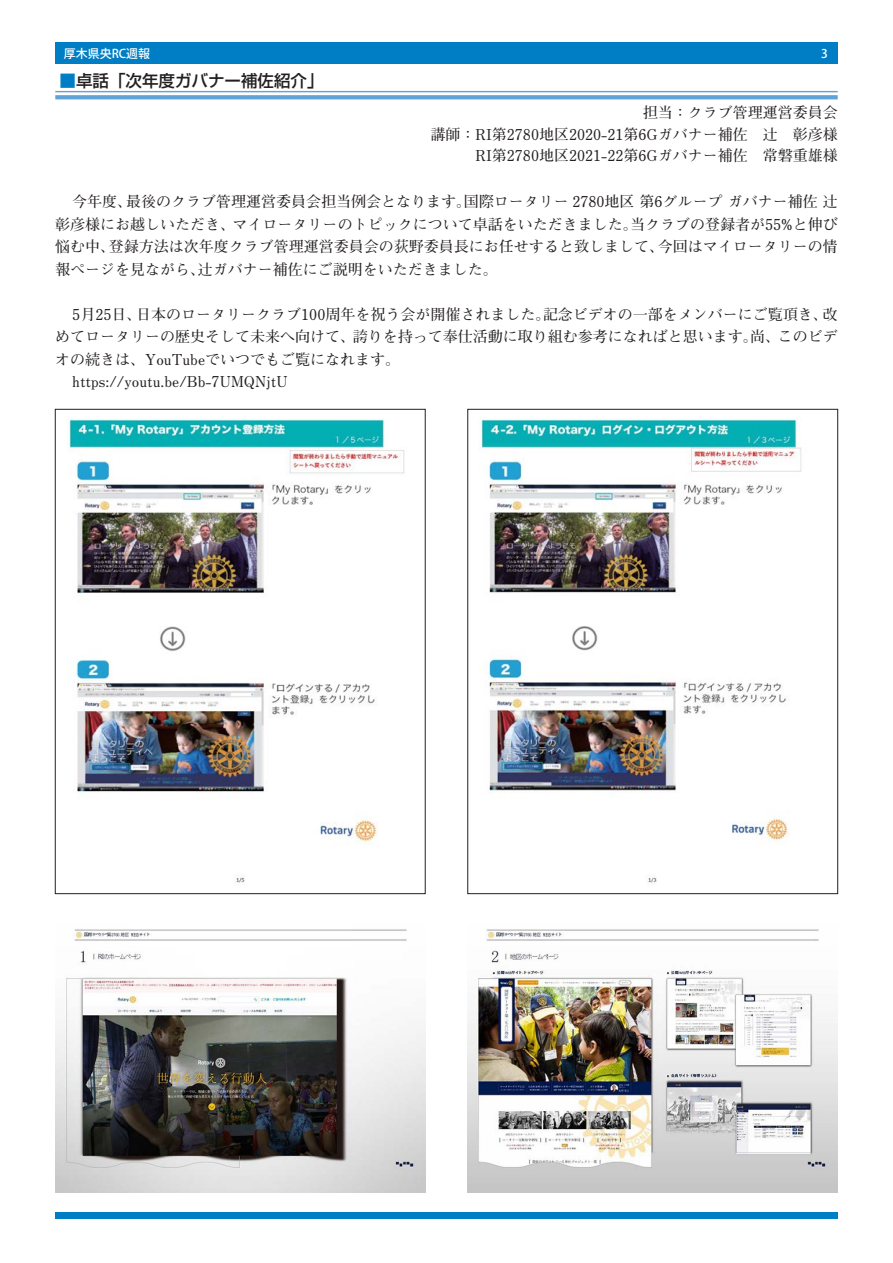
<style>
.page{position:relative;width:893px;height:1263px;background:#fff}
.page>*{position:absolute;margin:0;border:0;box-sizing:border-box;transform-origin:0 0}
.本文タイトル1{font:500 16.5px "Shin Go Pro";color:#231f20}
.卓話本文{font:700 15px/22.5px "Futo Min A101 Pro";color:#231f20;text-align:justify}
.t1{font:500 12px "Koz Go Pr 6 N";color:#fff}
.s1{color:#007ec5}
</style>
<div class="page">
<div style="left:55px;top:43px;width:783px;height:21px;background:#007ec5"></div>
<div style="left:55px;top:1213px;width:783px;height:6px;background:#007ec5"></div>
<hr style="left:55px;top:91px;width:783px;height:1px;background:#60a3d8">
<svg style="left:55px;top:95px;width:783px;height:4px;background:#66a6d9"></svg>
<img style="left:67px;top:419px;width:338px;height:464px">
<img style="left:55px;top:929px;width:370px;height:263px">
<img style="left:480px;top:419px;width:322px;height:464px">
<img style="left:468px;top:929px;width:370px;height:263px">
<p class="t1" style="left:64px;top:47px;width:88px">厚木県央RC週報</p>
<p class="t1" style="left:821px;top:47px;width:8px">3</p>
<p class="本文タイトル1" style="left:60px;top:67px;width:265px"><span class="s1">■</span>卓話「次年度ガバナー補佐紹介」</p>
<p class="卓話本文" style="left:643px;top:100px;width:196px">担当：クラブ管理運営委員会</p>
<p class="卓話本文" style="left:430px;top:121px;width:409px">講師：RI第2780地区2020-21第6Gガバナー補佐　辻　彰彦様</p>
<p class="卓話本文" style="left:475px;top:142px;width:364px">RI第2780地区2021-22第6Gガバナー補佐　常磐重雄様</p>
<p class="卓話本文" style="left:55px;top:189px;width:784px;text-indent:17px">今年度、最後のクラブ管理運営委員会担当例会となります。国際ロータリー 2780地区 第6グループ ガバナー補佐 辻彰彦様にお越しいただき、マイロータリーのトピックについて卓話をいただきました。当クラブの登録者が55%と伸び悩む中、登録方法は次年度クラブ管理運営委員会の荻野委員長にお任せすると致しまして、今回はマイロータリーの情報ページを見ながら、辻ガバナー補佐にご説明をいただきました。</p>
<p class="卓話本文" style="left:55px;top:301px;width:784px;text-indent:17px">5月25日、日本のロータリークラブ100周年を祝う会が開催されました。記念ビデオの一部をメンバーにご覧頂き、改めてロータリーの歴史そして未来へ向けて、誇りを持って奉仕活動に取り組む参考になればと思います｡尚、このビデオの続きは、YouTubeでいつでもご覧になれます｡</p>
<p class="卓話本文" style="left:72px;top:369px;width:217px">https://youtu.be/Bb-7UMQNjtU</p>
</div>
